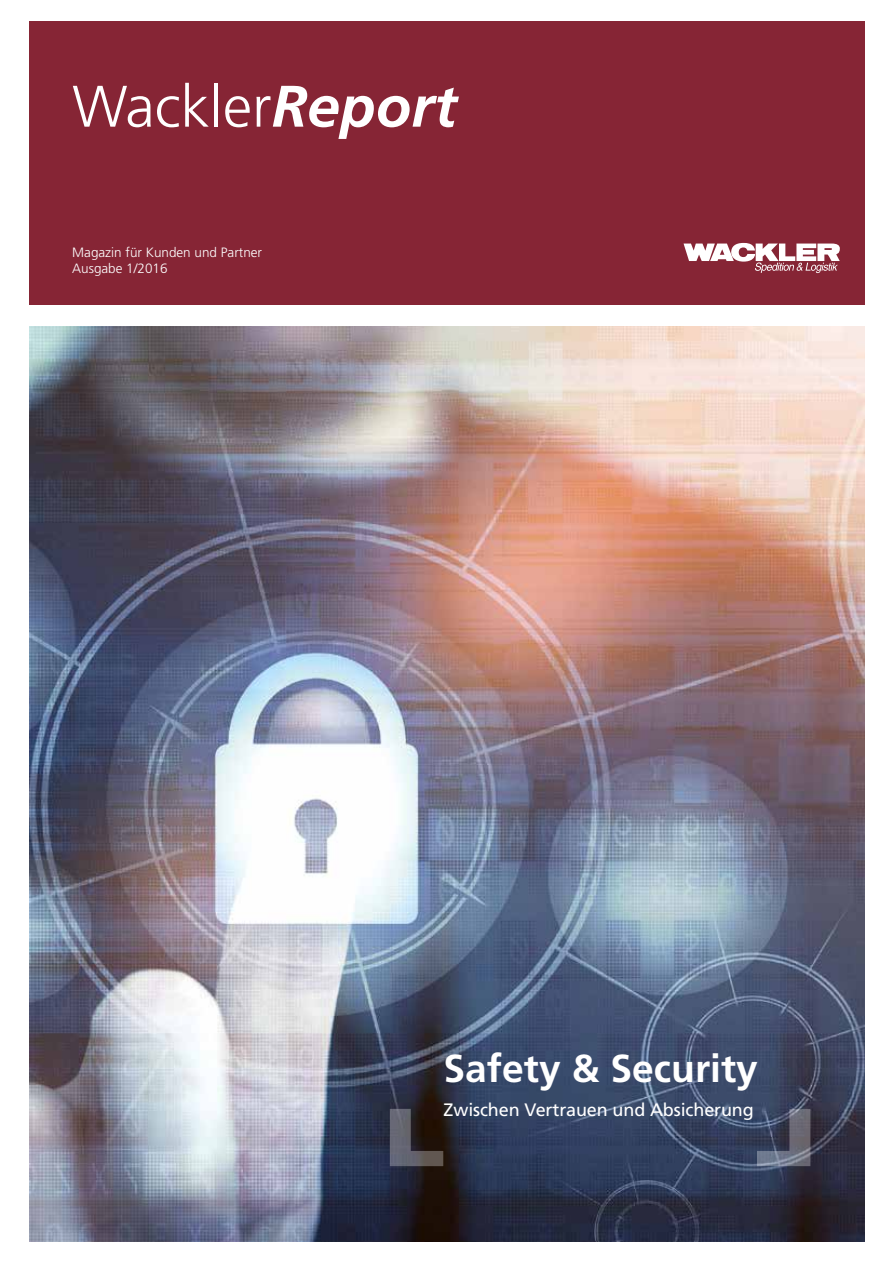
<style>
.page{position:relative;width:893px;height:1263px;background:#fff}
.page>*{position:absolute;margin:0;border:0;box-sizing:border-box;transform-origin:0 0}
.t1{font:300 58.5px "Frutiger";color:#fff}
.t2{font:700 39px "Frutiger";color:#fff}
.t3{font:18px "Frutiger";letter-spacing:-.005em;color:#fff}
.t4{font:300 13.5px/16.2px "Frutiger";color:#fff}
.s1{font-weight:700;font-style:italic}
</style>
<div class="page">
<div style="left:29px;top:21px;width:835px;height:284px;background:#862535"></div>
<img style="left:29px;top:326px;width:835px;height:916px">
<svg style="left:684px;top:243px;width:156px;height:30px"></svg>
<svg style="left:390px;top:1109px;width:53px;height:57px;background:#463f41"></svg>
<svg style="left:757px;top:1109px;width:53px;height:57px;background:#585d71"></svg>
<h1 class="t1" style="left:72px;top:73px;width:386px">Wackler<span class="s1">Report</span></h1>
<p class="t4" style="left:72px;top:244px;width:191px">Magazin für Kunden und Partner<br>Ausgabe 1/2016</p>
<h2 class="t2" style="left:444px;top:1045px;width:316px">Safety &amp; Security</h2>
<h3 class="t3" style="left:444px;top:1100px;width:312px">Zwischen Vertrauen und Absicherung</h3>
</div>
